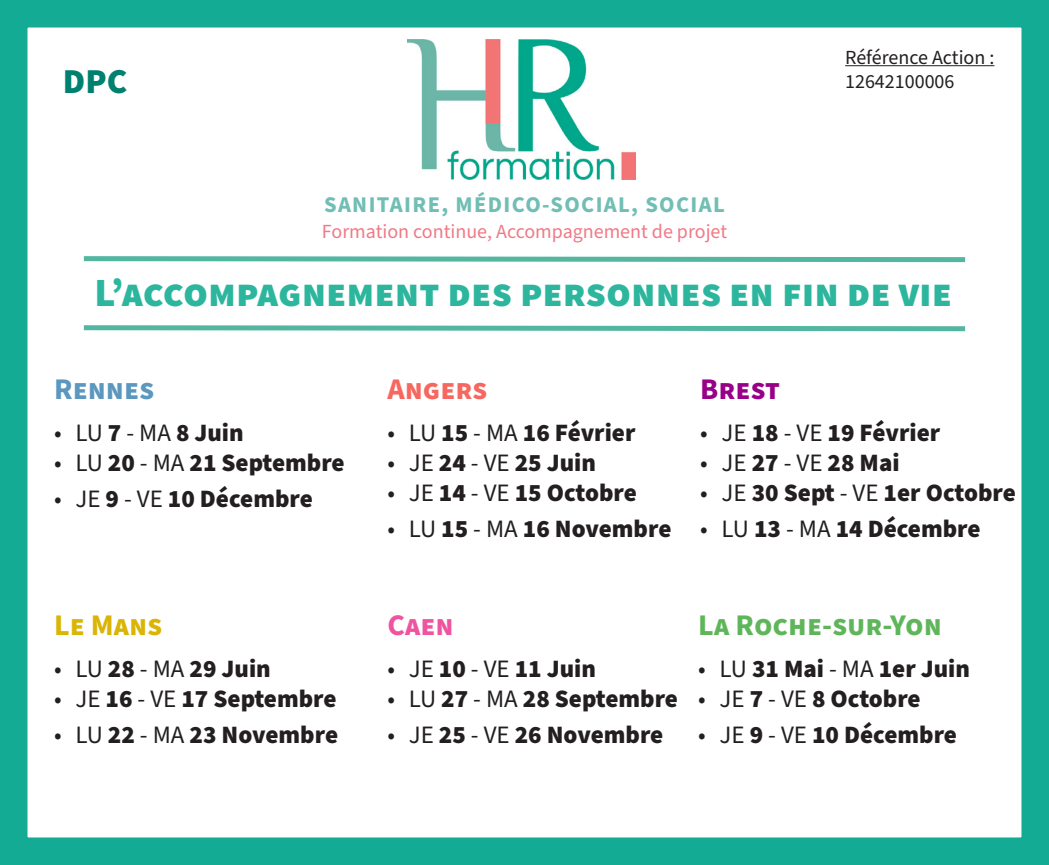
<style>
.page{position:relative;width:1049px;height:865px;background:#fff}
.page>*{position:absolute;margin:0;border:0;box-sizing:border-box;transform-origin:0 0}
.t1{font:900 40px "Source Sans Pro";color:#2cb69d}
.t2{font:900 35px "Source Sans Pro";color:#00806e}
.t3{font:700 30px "Source Sans Pro";color:#5fb65a}
.t4{font:700 30px "Source Sans Pro";color:#5b97be}
.t5{font:700 30px "Source Sans Pro";color:#f76760}
.t6{font:700 30px "Source Sans Pro";color:#dab506}
.t7{font:700 30px "Source Sans Pro";color:#980089}
.t8{font:700 30px "Source Sans Pro";color:#ee549f}
.t9{font:900 25px "Source Sans Pro";color:#231f20}
.t10{font:25px "Source Sans Pro";color:#231f20}
.t11{font:700 22.5px "Source Sans Pro";letter-spacing:.06em;color:#71beb5}
.t12{font:20px "Source Sans Pro";color:#f07a86}
.t13{font:20px/24px "Source Sans Pro";color:#231f20}
.s1{font-weight:900}
.s2{font-weight:400}
</style>
<div class="page">
<img style="left:407px;top:40px;width:228px;height:139px">
<svg style="left:83px;top:256px;width:883px;height:7px"></svg>
<svg style="left:83px;top:325px;width:883px;height:7px"></svg>
<div style="left:0;top:0;width:1049px;height:865px;border:28px solid #13ab93"></div>
<hr style="left:845px;top:65px;width:149px;height:1px;background:#231f20">
<h2 class="t2" style="left:63px;top:63px;width:66px">DPC</h2>
<p class="t13" style="left:845px;top:47px;width:151px">Référence Action :<br>12642100006</p>
<p class="t11" style="left:324px;top:192px;width:402px">SANITAIRE, MÉDICO-SOCIAL, SOCIAL</p>
<p class="t12" style="left:322px;top:222px;width:407px">Formation continue, Accompagnement de projet</p>
<h1 class="t1" style="left:94px;top:272px;width:859px">L’accompagnement des personnes en fin de vie</h1>
<p class="t4" style="left:54px;top:372px;width:102px">Rennes</p>
<p class="t10" style="left:54px;top:422px;width:191px">• LU <span class="s1">7</span> - MA <span class="s1">8 Juin</span></p>
<p class="t9" style="left:54px;top:450px;width:292px"><span class="s2">• LU</span> 20 <span class="s2">- MA</span> 21 Septembre</p>
<p class="t9" style="left:54px;top:486px;width:260px"><span class="s2">• JE</span> 9 <span class="s2">- VE</span> 10 Décembre</p>
<p class="t6" style="left:54px;top:607px;width:110px">Le Mans</p>
<p class="t9" style="left:54px;top:656px;width:218px"><span class="s2">• LU</span> 28 <span class="s2">- MA</span> 29 Juin</p>
<p class="t9" style="left:54px;top:686px;width:284px"><span class="s2">• JE</span> 16 <span class="s2">- VE</span> 17 Septembre</p>
<p class="t9" style="left:54px;top:722px;width:285px"><span class="s2">• LU</span> 22 <span class="s2">- MA</span> 23 Novembre</p>
<p class="t5" style="left:387px;top:372px;width:101px">Angers</p>
<p class="t9" style="left:387px;top:420px;width:250px"><span class="s2">• LU</span> 15 <span class="s2">- MA</span> 16 Février</p>
<p class="t9" style="left:387px;top:450px;width:210px"><span class="s2">• JE</span> 24 <span class="s2">- VE</span> 25 Juin</p>
<p class="t9" style="left:387px;top:480px;width:251px"><span class="s2">• JE</span> 14 <span class="s2">- VE</span> 15 Octobre</p>
<p class="t9" style="left:387px;top:516px;width:285px"><span class="s2">• LU</span> 15 <span class="s2">- MA</span> 16 Novembre</p>
<p class="t7" style="left:700px;top:372px;width:81px">Brest</p>
<p class="t9" style="left:700px;top:420px;width:241px"><span class="s2">• JE</span> 18 <span class="s2">- VE</span> 19 Février</p>
<p class="t9" style="left:700px;top:450px;width:201px"><span class="s2">• JE</span> 27 <span class="s2">- VE</span> 28 Mai</p>
<p class="t9" style="left:700px;top:480px;width:317px"><span class="s2">• JE</span> 30 Sept <span class="s2">- VE</span> 1er Octobre</p>
<p class="t9" style="left:700px;top:516px;width:282px"><span class="s2">• LU</span> 13 <span class="s2">- MA</span> 14 Décembre</p>
<p class="t8" style="left:387px;top:607px;width:68px">Caen</p>
<p class="t9" style="left:387px;top:656px;width:210px"><span class="s2">• JE</span> 10 <span class="s2">- VE</span> 11 Juin</p>
<p class="t9" style="left:387px;top:686px;width:292px"><span class="s2">• LU</span> 27 <span class="s2">- MA</span> 28 Septembre</p>
<p class="t9" style="left:387px;top:722px;width:277px"><span class="s2">• JE</span> 25 <span class="s2">- VE</span> 26 Novembre</p>
<p class="t3" style="left:698px;top:607px;width:245px">La Roche-sur-Yon</p>
<p class="t9" style="left:698px;top:656px;width:273px"><span class="s2">• LU</span> 31 Mai <span class="s2">- MA</span> 1er Juin</p>
<p class="t9" style="left:698px;top:686px;width:224px"><span class="s2">• JE</span> 7 <span class="s2">- VE</span> 8 Octobre</p>
<p class="t9" style="left:698px;top:722px;width:260px"><span class="s2">• JE</span> 9 <span class="s2">- VE</span> 10 Décembre</p>
</div>
